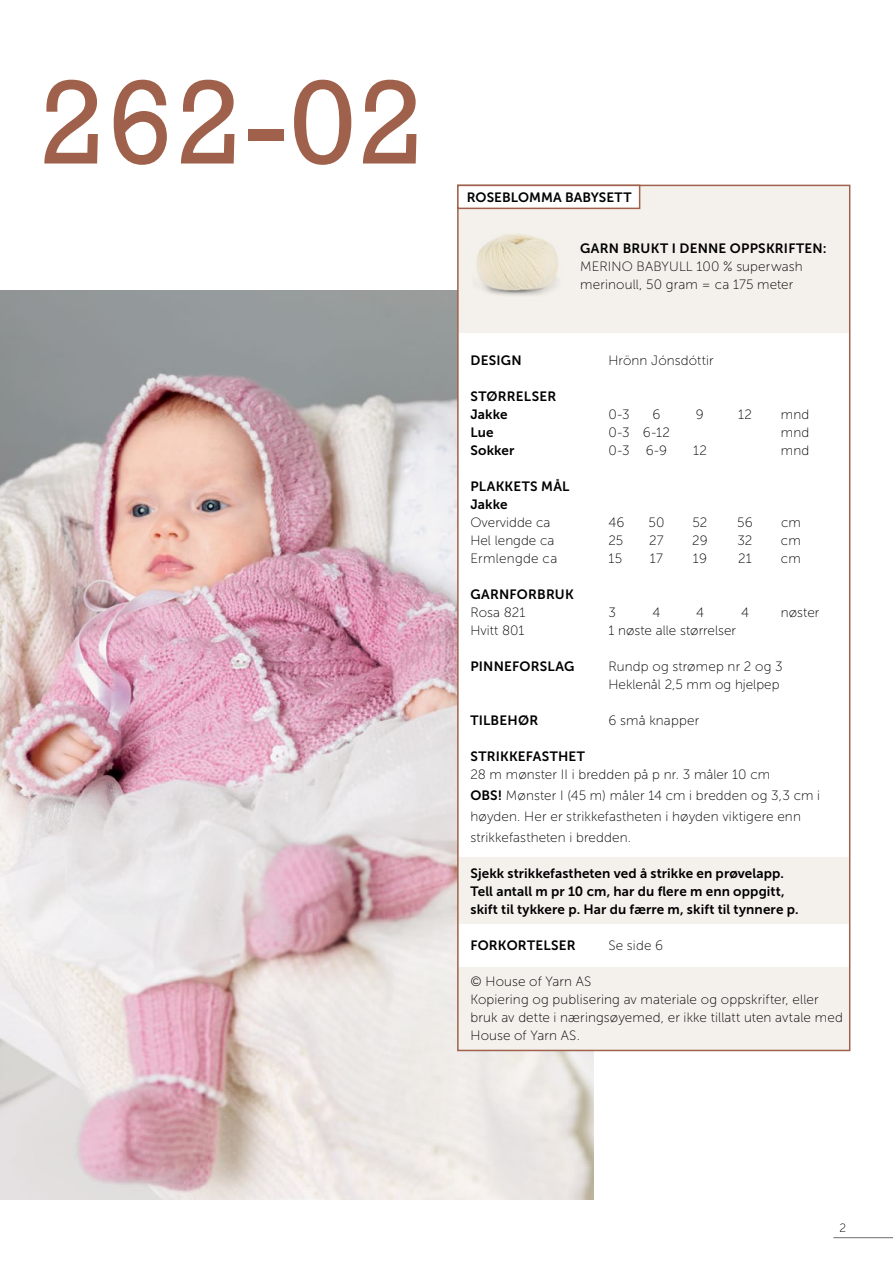
<style>
.page{position:relative;width:893px;height:1263px;background:#fff}
.page>*{position:absolute;margin:0;border:0;box-sizing:border-box;transform-origin:0 0}
.t1{font:121.5px "Rockwell";color:#9f614b}
.INNHOLD{font:13.5px/18px "Museo Sans 100";letter-spacing:.005em;color:#000}
.INNHOLD-2{font:13.5px "Museo Sans 700";letter-spacing:.01em;color:#000}
.INNHOLD_-_Midtstilt{font:13.5px "Museo Sans 100";letter-spacing:.02em;color:#000}
.INNHOLD-_Opps{font:13.5px "Museo Sans 700";letter-spacing:.005em;color:#000}
.t2{font:12px "Museo Sans 100";color:#000}
.s1{font-family:"Museo Sans 700"}
</style>
<div class="page">
<hr style="left:833px;top:1237px;width:60px;height:1px;background:#6d6e71">
<img style="left:0;top:290px;width:593px;height:909px">
<div style="left:458px;top:185px;width:392px;height:847px;background:#fff"></div>
<div style="left:458px;top:185px;width:392px;height:148px;background:#f4f1ed"></div>
<div style="left:458px;top:857px;width:392px;height:66px;background:#f4f1ed"></div>
<div style="left:458px;top:967px;width:392px;height:83px;background:#f4f1ed"></div>
<div style="left:457px;top:185px;width:393px;height:866px;border:2px solid #9f614b"></div>
<div style="left:457px;top:185px;width:183px;height:24px;background:#fff;border:2px solid #9f614b"></div>
<img style="left:476px;top:233px;width:83px;height:63px">
<p class="t1" style="left:39px;top:53px;width:386px">262-02</p>
<p class="INNHOLD-_Opps" style="left:467px;top:190px;width:166px">ROSEBLOMMA BABYSETT</p>
<p class="INNHOLD-2" style="left:580px;top:241px;width:248px">GARN BRUKT I DENNE OPPSKRIFTEN:</p>
<p class="INNHOLD" style="left:580px;top:258px;width:224px">MERINO BABYULL 100 % superwash</p>
<p class="INNHOLD" style="left:580px;top:276px;width:215px">merinoull, 50 gram = ca 175 meter</p>
<p class="INNHOLD-2" style="left:470px;top:353px;width:53px">DESIGN</p>
<p class="INNHOLD" style="left:608px;top:351px;width:107px">Hrönn Jónsdóttir</p>
<p class="INNHOLD-2" style="left:470px;top:389px;width:87px">STØRRELSER</p>
<p class="INNHOLD-2" style="left:470px;top:407px;width:39px">Jakke</p>
<p class="INNHOLD" style="left:608px;top:405px;width:23px">0-3</p>
<p class="INNHOLD" style="left:652px;top:405px;width:9px">6</p>
<p class="INNHOLD" style="left:696px;top:405px;width:9px">9</p>
<p class="INNHOLD" style="left:738px;top:405px;width:15px">12</p>
<p class="INNHOLD" style="left:781px;top:405px;width:30px">mnd</p>
<p class="INNHOLD-2" style="left:470px;top:425px;width:25px">Lue</p>
<p class="INNHOLD" style="left:608px;top:423px;width:63px">0-3 6-12</p>
<p class="INNHOLD" style="left:781px;top:423px;width:30px">mnd</p>
<p class="INNHOLD-2" style="left:470px;top:443px;width:45px">Sokker</p>
<p class="INNHOLD" style="left:608px;top:441px;width:60px">0-3 6-9</p>
<p class="INNHOLD" style="left:693px;top:441px;width:15px">12</p>
<p class="INNHOLD" style="left:781px;top:441px;width:30px">mnd</p>
<p class="INNHOLD-2" style="left:470px;top:479px;width:101px">PLAKKETS MÅL</p>
<p class="INNHOLD-2" style="left:470px;top:497px;width:39px">Jakke</p>
<p class="INNHOLD" style="left:470px;top:513px;width:82px">Overvidde ca</p>
<p class="INNHOLD" style="left:608px;top:513px;width:17px">46</p>
<p class="INNHOLD" style="left:648px;top:513px;width:17px">50</p>
<p class="INNHOLD" style="left:692px;top:513px;width:16px">52</p>
<p class="INNHOLD" style="left:737px;top:513px;width:17px">56</p>
<p class="INNHOLD" style="left:781px;top:513px;width:21px">cm</p>
<p class="INNHOLD" style="left:470px;top:531px;width:85px">Hel lengde ca</p>
<p class="INNHOLD" style="left:608px;top:531px;width:16px">25</p>
<p class="INNHOLD" style="left:649px;top:531px;width:16px">27</p>
<p class="INNHOLD" style="left:692px;top:531px;width:17px">29</p>
<p class="INNHOLD" style="left:737px;top:531px;width:17px">32</p>
<p class="INNHOLD" style="left:781px;top:531px;width:21px">cm</p>
<p class="INNHOLD_-_Midtstilt" style="left:470px;top:551px;width:88px">Ermlengde ca</p>
<p class="INNHOLD_-_Midtstilt" style="left:608px;top:551px;width:15px">15</p>
<p class="INNHOLD_-_Midtstilt" style="left:650px;top:551px;width:15px">17</p>
<p class="INNHOLD_-_Midtstilt" style="left:693px;top:551px;width:16px">19</p>
<p class="INNHOLD_-_Midtstilt" style="left:738px;top:551px;width:15px">21</p>
<p class="INNHOLD_-_Midtstilt" style="left:781px;top:551px;width:21px">cm</p>
<p class="INNHOLD-2" style="left:470px;top:587px;width:105px">GARNFORBRUK</p>
<p class="INNHOLD" style="left:470px;top:603px;width:56px">Rosa 821</p>
<p class="INNHOLD" style="left:608px;top:603px;width:9px">3</p>
<p class="INNHOLD" style="left:652px;top:603px;width:9px">4</p>
<p class="INNHOLD" style="left:696px;top:603px;width:9px">4</p>
<p class="INNHOLD" style="left:741px;top:603px;width:9px">4</p>
<p class="INNHOLD" style="left:781px;top:603px;width:40px">nøster</p>
<p class="INNHOLD" style="left:470px;top:621px;width:56px">Hvitt 801</p>
<p class="INNHOLD" style="left:608px;top:621px;width:129px">1 nøste alle størrelser</p>
<p class="INNHOLD-2" style="left:470px;top:659px;width:105px">PINNEFORSLAG</p>
<p class="INNHOLD" style="left:608px;top:657px;width:176px">Rundp og strømep nr 2 og 3</p>
<p class="INNHOLD" style="left:608px;top:675px;width:173px">Heklenål 2,5 mm og hjelpep</p>
<p class="INNHOLD-2" style="left:470px;top:713px;width:69px">TILBEHØR</p>
<p class="INNHOLD" style="left:608px;top:711px;width:92px">6 små knapper</p>
<p class="INNHOLD-2" style="left:470px;top:749px;width:116px">STRIKKEFASTHET</p>
<p class="INNHOLD" style="left:470px;top:765px;width:301px">28 m mønster II i bredden på p nr. 3 måler 10 cm</p>
<p class="INNHOLD" style="left:470px;top:785px;width:351px;line-height:21px"><span class="s1">OBS!</span> Mønster I (45 m) måler 14 cm i bredden og 3,3 cm i høyden. Her er strikkefastheten i høyden viktigere enn</p>
<p class="INNHOLD" style="left:470px;top:828px;width:162px">strikkefastheten i bredden.</p>
<p class="INNHOLD-2" style="left:470px;top:866px;width:315px">Sjekk strikkefastheten ved å strikke en prøvelapp.</p>
<p class="INNHOLD-2" style="left:470px;top:884px;width:316px">Tell antall m pr 10 cm, har du flere m enn oppgitt,</p>
<p class="INNHOLD-2" style="left:470px;top:902px;width:330px">skift til tykkere p. Har du færre m, skift til tynnere p.</p>
<p class="INNHOLD-2" style="left:470px;top:938px;width:107px">FORKORTELSER</p>
<p class="INNHOLD" style="left:608px;top:936px;width:56px">Se side 6</p>
<p class="INNHOLD" style="left:470px;top:972px;width:123px">© House of Yarn AS</p>
<p class="INNHOLD" style="left:470px;top:990px;width:374px">Kopiering og publisering av materiale og oppskrifter, eller bruk av dette i næringsøyemed, er ikke tillatt uten avtale med<br>House of Yarn AS.</p>
<p class="t2" style="left:839px;top:1221px;width:8px">2</p>
</div>
